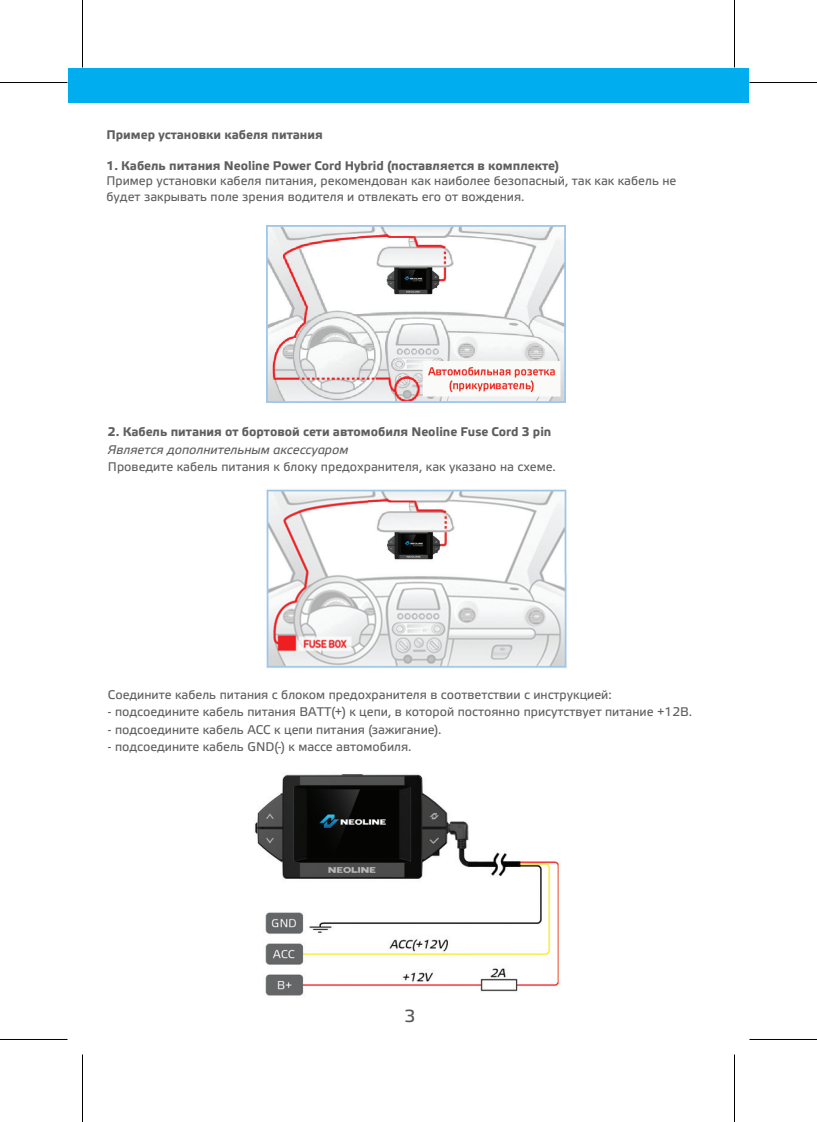
<style>
.page{position:relative;width:817px;height:1122px;background:#fff}
.page>*{position:absolute;margin:0;border:0;box-sizing:border-box;transform-origin:0 0}
.t1{font:17.5px "Elektra Text Pro";color:#57585a}
.t2{font:12.5px/15.5px "Elektra Text Pro";color:#5e5f5e}
.t3{font:700 12.5px "Elektra Text Pro";color:#5e5f5e}
.t4{font:italic 12.5px "Elektra Text Pro";color:#5e5f5e}
</style>
<div class="page">
<img style="left:255px;top:774px;width:304px;height:222px">
<div style="left:68px;top:68px;width:681px;height:35px;background:#00aeef"></div>
<img style="left:266px;top:489px;width:301px;height:179px">
<img style="left:266px;top:225px;width:299px;height:177px">
<hr style="left:0;top:82px;width:68px;height:1px;background:#000">
<hr style="left:749px;top:82px;width:68px;height:1px;background:#000">
<hr style="left:0;top:1039px;width:68px;height:1px;background:#000">
<hr style="left:749px;top:1039px;width:68px;height:1px;background:#000">
<hr style="left:82px;top:0;width:1px;height:67px;background:#000">
<hr style="left:82px;top:1054px;width:1px;height:68px;background:#000">
<hr style="left:734px;top:0;width:1px;height:67px;background:#000">
<hr style="left:734px;top:1054px;width:1px;height:68px;background:#000">
<p class="t3" style="left:107px;top:127px;width:218px">Пример установки кабеля питания</p>
<p class="t3" style="left:107px;top:158px;width:454px">1. Кабель питания Neoline Power Cord Hybrid (поставляется в комплекте)</p>
<p class="t2" style="left:107px;top:174px;width:571px">Пример установки кабеля питания, рекомендован как наиболее безопасный, так как кабель не будет закрывать поле зрения водителя и отвлекать его от вождения.</p>
<p class="t3" style="left:108px;top:425px;width:445px">2. Кабель питания от бортовой сети автомобиля Neoline Fuse Cord 3 pin</p>
<p class="t4" style="left:108px;top:443px;width:242px">Является дополнительным аксессуаром</p>
<p class="t2" style="left:108px;top:460px;width:449px">Проведите кабель питания к блоку предохранителя, как указано на схеме.</p>
<p class="t2" style="left:108px;top:687px;width:505px">Соедините кабель питания с блоком предохранителя в соответствии с инструкцией:</p>
<p class="t2" style="left:108px;top:705px;width:586px">- подсоедините кабель питания BATT(+) к цепи, в которой постоянно присутствует питание +12В.</p>
<p class="t2" style="left:108px;top:722px;width:335px">- подсоедините кабель ACC к цепи питания (зажигание).</p>
<p class="t2" style="left:108px;top:740px;width:305px">- подсоедините кабель GND(-) к массе автомобиля.</p>
<h1 class="t1" style="left:405px;top:1007px;width:12px">3</h1>
</div>
